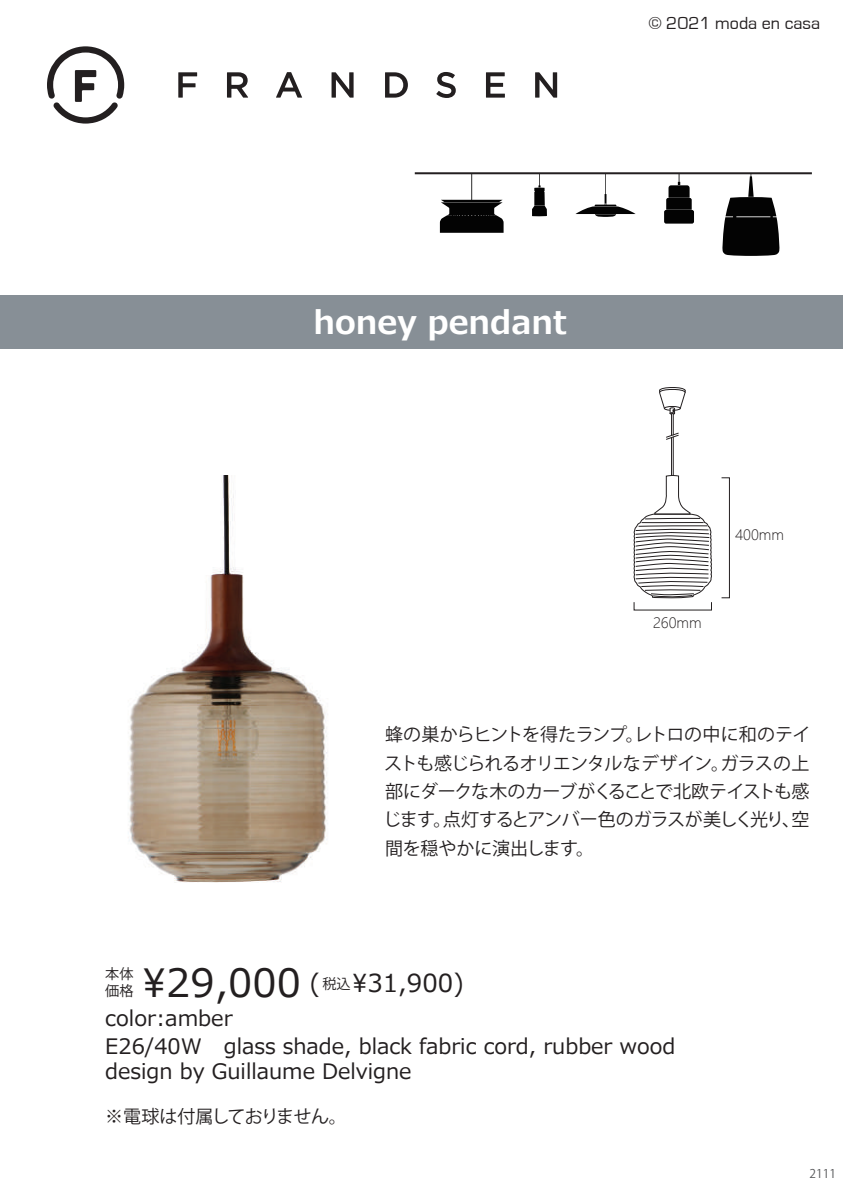
<style>
.page{position:relative;width:843px;height:1191px;background:#fff}
.page>*{position:absolute;margin:0;border:0;box-sizing:border-box;transform-origin:0 0}
.t1{font:39px "Meiryo UI";color:#231f20}
.t2{font:700 31.8px "Meiryo UI";color:#fff}
.t3{font:24.8px "Meiryo UI";color:#231f20}
.t4{font:21.2px/28px "Meiryo UI";color:#231f20}
.t5{font:18px/28.4px "Koz Go Pro";letter-spacing:-.035em;color:#231f20;text-align:justify}
.t6{font:18px "Eurostile";color:#231f20}
.t7{font:14.2px "Microsoft Ya Hei UI Light";color:#231f20}
.t8{font:14.2px/17px "Koz Go Pr 6 N";color:#231f20}
.t9{font:12px "Koz Go Pro";color:#57585a}
.s1{font-size:24.8px}
</style>
<div class="page">
<svg style="left:722px;top:174px;width:57px;height:82px"></svg>
<div style="left:664px;top:210px;width:30px;height:14px;background:#030303;border-radius:2px"></div>
<svg style="left:666px;top:174px;width:25px;height:36px"></svg>
<svg style="left:440px;top:174px;width:63px;height:59px"></svg>
<svg style="left:575px;top:174px;width:60px;height:43px"></svg>
<svg style="left:532px;top:174px;width:15px;height:42px"></svg>
<hr style="left:415px;top:172px;width:396px;height:2px;background:#231f20">
<div style="left:0;top:295px;width:842px;height:54px;background:#878f96"></div>
<svg style="left:535px;top:72px;width:22px;height:26px"></svg>
<svg style="left:486px;top:72px;width:19px;height:26px"></svg>
<svg style="left:436px;top:72px;width:19px;height:26px"></svg>
<svg style="left:385px;top:72px;width:23px;height:26px"></svg>
<svg style="left:331px;top:72px;width:22px;height:26px"></svg>
<svg style="left:276px;top:72px;width:26px;height:26px"></svg>
<svg style="left:227px;top:72px;width:21px;height:26px"></svg>
<svg style="left:178px;top:72px;width:19px;height:26px"></svg>
<svg style="left:47px;top:46px;width:77px;height:78px"></svg>
<img style="left:129px;top:476px;width:198px;height:407px">
<svg style="left:633px;top:474px;width:79px;height:125px"></svg>
<hr style="left:671px;top:437px;width:1px;height:38px;background:#231f20">
<hr style="left:672px;top:437px;width:1px;height:38px;background:#231f20">
<svg style="left:659px;top:387px;width:27px;height:53px"></svg>
<p class="t6" style="left:648px;top:14px;width:173px">© 2021 moda en casa</p>
<h2 class="t2" style="left:313px;top:301px;width:255px">honey pendant</h2>
<p class="t7" style="left:653px;top:613px;width:50px">260mm</p>
<p class="t7" style="left:735px;top:526px;width:50px">400mm</p>
<p class="t5" style="left:383px;top:721px;width:429px">蜂の巣からヒントを得たランプ。レトロの中に和のテイストも感じられるオリエンタルなデザイン。ガラスの上部にダークな木のカーブがくることで北欧テイストも感じます。点灯するとアンバー色のガラスが美しく光り、空間を穏やかに演出します。</p>
<p class="t8" style="left:105px;top:965px;width:30px">本体価格</p>
<p class="t8" style="left:322px;top:975px;width:30px">税込</p>
<h1 class="t1" style="left:142px;top:955px;width:180px">\29,000 <span class="s1">(</span></h1>
<h3 class="t3" style="left:352px;top:965px;width:113px">\31,900)</h3>
<p class="t4" style="left:105px;top:1005px;width:571px">color:amber<br>E26/40W glass shade, black fabric cord, rubber wood</p>
<p class="t4" style="left:105px;top:1058px;width:307px">design by Guillaume Delvigne</p>
<p class="t5" style="left:105px;top:1102px;width:243px">※電球は付属しておりません。</p>
<p class="t9" style="left:809px;top:1165px;width:28px">2111</p>
</div>
